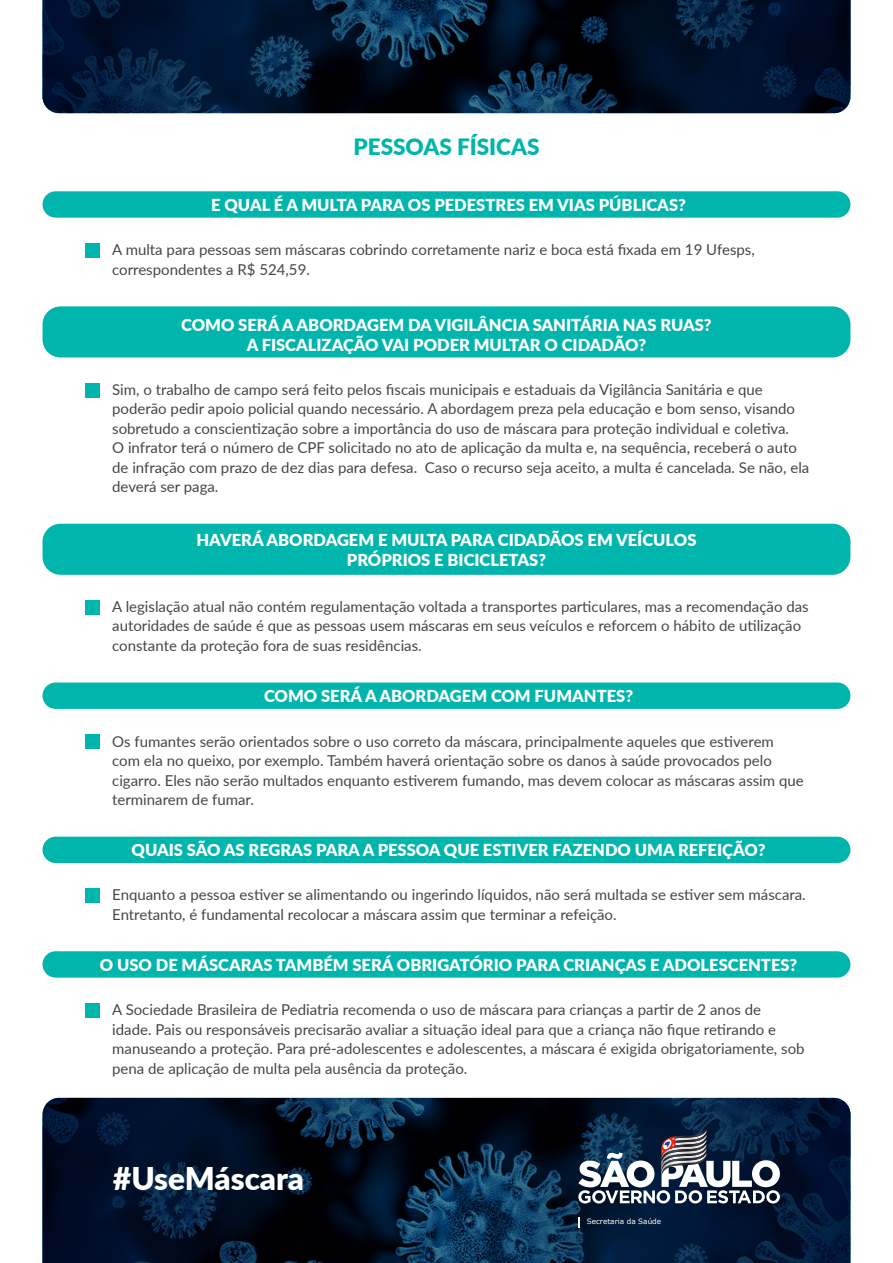
<style>
.page{position:relative;width:893px;height:1263px;background:#fff}
.page>*{position:absolute;margin:0;border:0;box-sizing:border-box;transform-origin:0 0}
.t1{font:900 31.35px "Lato";color:#fff}
.t2{font:900 22.5px "Lato";color:#00b5ac}
.t3{font:900 16.5px/19.8px "Lato";color:#fff;text-align:center}
.t4{font:15px/19.5px "Lato";color:#454647}
.t5{font:7.35px "Verdana";color:#fff}
</style>
<div class="page">
<div style="left:43px;top:191px;width:807px;height:27px;background:#00b5ac;border-radius:13px"></div>
<div style="left:85px;top:243px;width:15px;height:15px;background:#00b5ac"></div>
<div style="left:43px;top:306px;width:807px;height:51px;background:#00b5ac;border-radius:18px"></div>
<div style="left:85px;top:383px;width:15px;height:14px;background:#00b5ac"></div>
<div style="left:43px;top:524px;width:807px;height:51px;background:#00b5ac;border-radius:18px"></div>
<div style="left:85px;top:600px;width:15px;height:15px;background:#00b5ac"></div>
<div style="left:43px;top:682px;width:807px;height:27px;background:#00b5ac;border-radius:13px"></div>
<div style="left:85px;top:734px;width:15px;height:15px;background:#00b5ac"></div>
<svg style="left:43px;top:1098px;width:807px;height:165px;background:#041830"></svg>
<svg style="left:43px;top:0;width:807px;height:113px;background:#03172f"></svg>
<svg style="left:578px;top:1128px;width:202px;height:75px"></svg>
<div style="left:43px;top:837px;width:807px;height:26px;background:#00b5ac;border-radius:13px"></div>
<div style="left:85px;top:888px;width:15px;height:15px;background:#00b5ac"></div>
<div style="left:43px;top:951px;width:807px;height:26px;background:#00b5ac;border-radius:13px"></div>
<div style="left:85px;top:1003px;width:15px;height:15px;background:#00b5ac"></div>
<h2 class="t2" style="left:353px;top:130px;width:187px">PESSOAS FÍSICAS</h2>
<p class="t3" style="left:211px;top:194px;width:476px">E QUAL É A MULTA PARA OS PEDESTRES EM VIAS PÚBLICAS?</p>
<p class="t4" style="left:112px;top:239px;width:644px">A multa para pessoas sem máscaras cobrindo corretamente nariz e boca está fixada em 19 Ufesps, correspondentes a R$ 524,59.</p>
<p class="t3" style="left:181px;top:314px;width:532px">COMO SERÁ A ABORDAGEM DA VIGILÂNCIA SANITÁRIA NAS RUAS?<br>A FISCALIZAÇÃO VAI PODER MULTAR O CIDADÃO?</p>
<p class="t4" style="left:112px;top:379px;width:699px">Sim, o trabalho de campo será feito pelos fiscais municipais e estaduais da Vigilância Sanitária e que poderão pedir apoio policial quando necessário. A abordagem preza pela educação e bom senso, visando sobretudo a conscientização sobre a importância do uso de máscara para proteção individual e coletiva.<br>O infrator terá o número de CPF solicitado no ato de aplicação da multa e, na sequência, receberá o auto de infração com prazo de dez dias para defesa. Caso o recurso seja aceito, a multa é cancelada. Se não, ela deverá ser paga.</p>
<p class="t3" style="left:196px;top:529px;width:501px">HAVERÁ ABORDAGEM E MULTA PARA CIDADÃOS EM VEÍCULOS<br>PRÓPRIOS E BICICLETAS?</p>
<p class="t4" style="left:112px;top:596px;width:698px">A legislação atual não contém regulamentação voltada a transportes particulares, mas a recomendação das autoridades de saúde é que as pessoas usem máscaras em seus veículos e reforcem o hábito de utilização constante da proteção fora de suas residências.</p>
<p class="t3" style="left:264px;top:686px;width:371px">COMO SERÁ A ABORDAGEM COM FUMANTES?</p>
<p class="t4" style="left:112px;top:731px;width:693px">Os fumantes serão orientados sobre o uso correto da máscara, principalmente aqueles que estiverem com ela no queixo, por exemplo. Também haverá orientação sobre os danos à saúde provocados pelo cigarro. Eles não serão multados enquanto estiverem fumando, mas devem colocar as máscaras assim que terminarem de fumar.</p>
<p class="t3" style="left:132px;top:840px;width:635px">QUAIS SÃO AS REGRAS PARA A PESSOA QUE ESTIVER FAZENDO UMA REFEIÇÃO?</p>
<p class="t4" style="left:112px;top:884px;width:695px">Enquanto a pessoa estiver se alimentando ou ingerindo líquidos, não será multada se estiver sem máscara.<br>Entretanto, é fundamental recolocar a máscara assim que terminar a refeição.</p>
<p class="t3" style="left:100px;top:954px;width:699px">O USO DE MÁSCARAS TAMBÉM SERÁ OBRIGATÓRIO PARA CRIANÇAS E ADOLESCENTES?</p>
<p class="t4" style="left:112px;top:999px;width:694px">A Sociedade Brasileira de Pediatria recomenda o uso de máscara para crianças a partir de 2 anos de<br>idade. Pais ou responsáveis precisarão avaliar a situação ideal para que a criança não fique retirando e manuseando a proteção. Para pré-adolescentes e adolescentes, a máscara é exigida obrigatoriamente, sob pena de aplicação de multa pela ausência da proteção.</p>
<h1 class="t1" style="left:113px;top:1155px;width:193px">#UseMáscara</h1>
<p class="t5" style="left:587px;top:1217px;width:76px">Secretaria da Saúde</p>
</div>
